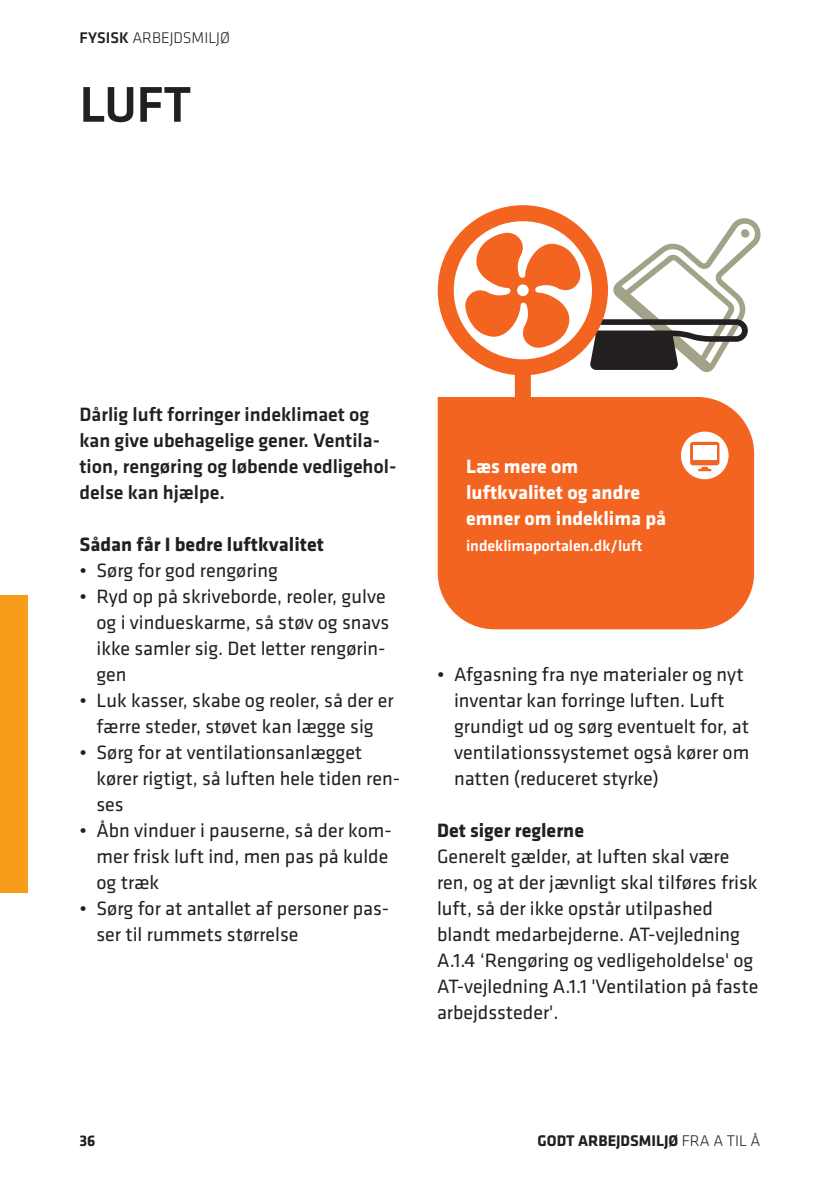
<style>
.page{position:relative;width:840px;height:1191px;background:#fff}
.page>*{position:absolute;margin:0;border:0;box-sizing:border-box;transform-origin:0 0}
.BAR_Rubrik{font:500 52px "Klavika";color:#231f20}
.BAR_Brød{font:20px/26px "Klavika";color:#231f20}
.BAR_Manchettekst{font:500 20px/26px "Klavika";color:#231f20}
.BAR_BoksBrød_Hvid{font:700 20px/26px "Klavika";color:#fff}
.BAR_Mellemrubrik{font:700 20px "Klavika";color:#231f20}
.t1{font:700 16px "Klavika";color:#231f20}
.BAR_Link{font:500 16px "Klavika";color:#fff}
.t2{font:300 16px "Klavika";color:#231f20}
.s1{font-weight:500}
.s2{font-weight:300}
</style>
<div class="page">
<div style="left:0;top:595px;width:28px;height:298px;background:#f89c1c"></div>
<svg style="left:589px;top:218px;width:172px;height:154px"></svg>
<div style="left:437px;top:397px;width:316px;height:232px;background:#f36421"></div>
<svg style="left:680px;top:431px;width:48px;height:48px"></svg>
<svg style="left:463px;top:231px;width:118px;height:118px"></svg>
<div style="left:437px;top:205px;width:170px;height:170px;border:16px solid #f36421;border-radius:50%"></div>
<div style="left:514px;top:371px;width:16px;height:36px;background:#f36421"></div>
<p class="t2" style="left:79px;top:28px;width:152px"><span class="s1">FYSISK</span> ARBEJDSMILJØ</p>
<p class="BAR_Rubrik" style="left:79px;top:69px;width:114px">LUFT</p>
<p class="BAR_Manchettekst" style="left:79px;top:401px;width:318px">Dårlig luft forringer indeklimaet og kan give ubehagelige gener. Ventila&shy;tion, rengøring og løbende vedligehol&shy;delse kan hjælpe.</p>
<p class="BAR_Mellemrubrik" style="left:79px;top:530px;width:246px">Sådan får I bedre luftkvalitet</p>
<p class="BAR_Brød" style="left:79px;top:556px;width:200px">• Sørg for god rengøring</p>
<p class="BAR_Brød" style="left:96px;top:582px;width:294px;text-indent:-17px">• Ryd op på skriveborde, reoler, gulve og i vindueskarme, så støv og snavs ikke samler sig. Det letter rengørin&shy;gen</p>
<p class="BAR_Brød" style="left:79px;top:686px;width:315px;text-align:center">• Luk kasser, skabe og reoler, så der er færre steder, støvet kan lægge sig</p>
<p class="BAR_Brød" style="left:96px;top:738px;width:305px;text-indent:-17px">• Sørg for at ventilationsanlægget kører rigtigt, så luften hele tiden ren&shy;ses</p>
<p class="BAR_Brød" style="left:96px;top:816px;width:296px;text-indent:-17px">• Åbn vinduer i pauserne, så der kom&shy;mer frisk luft ind, men pas på kulde og træk</p>
<p class="BAR_Brød" style="left:96px;top:894px;width:294px;text-indent:-17px">• Sørg for at antallet af personer pas&shy;ser til rummets størrelse</p>
<p class="BAR_BoksBrød_Hvid" style="left:466px;top:452px;width:201px">Læs mere om luftkvalitet og andre emner om indeklima på</p>
<p class="BAR_Link" style="left:466px;top:535px;width:178px">indeklimaportalen.dk/luft</p>
<p class="BAR_Brød" style="left:454px;top:660px;width:296px;text-indent:-17px">• Afgasning fra nye materialer og nyt inventar kan forringe luften. Luft grundigt ud og sørg eventuelt for, at ventilationssystemet også kører om natten (reduceret styrke)</p>
<p class="BAR_Mellemrubrik" style="left:437px;top:816px;width:148px">Det siger reglerne</p>
<p class="BAR_Brød" style="left:437px;top:842px;width:323px">Generelt gælder, at luften skal være ren, og at der jævnligt skal tilføres frisk luft, så der ikke opstår utilpashed blandt medarbejderne. AT-vejledning A.1.4 ‘Rengøring og vedligeholdelse' og AT-vejledning A.1.1 'Ventilation på faste arbejdssteder'.</p>
<p class="t1" style="left:79px;top:1129px;width:18px">36</p>
<p class="t1" style="left:537px;top:1129px;width:224px">GODT ARBEJDSMILJØ <span class="s2">FRA A TIL Å</span></p>
</div>
